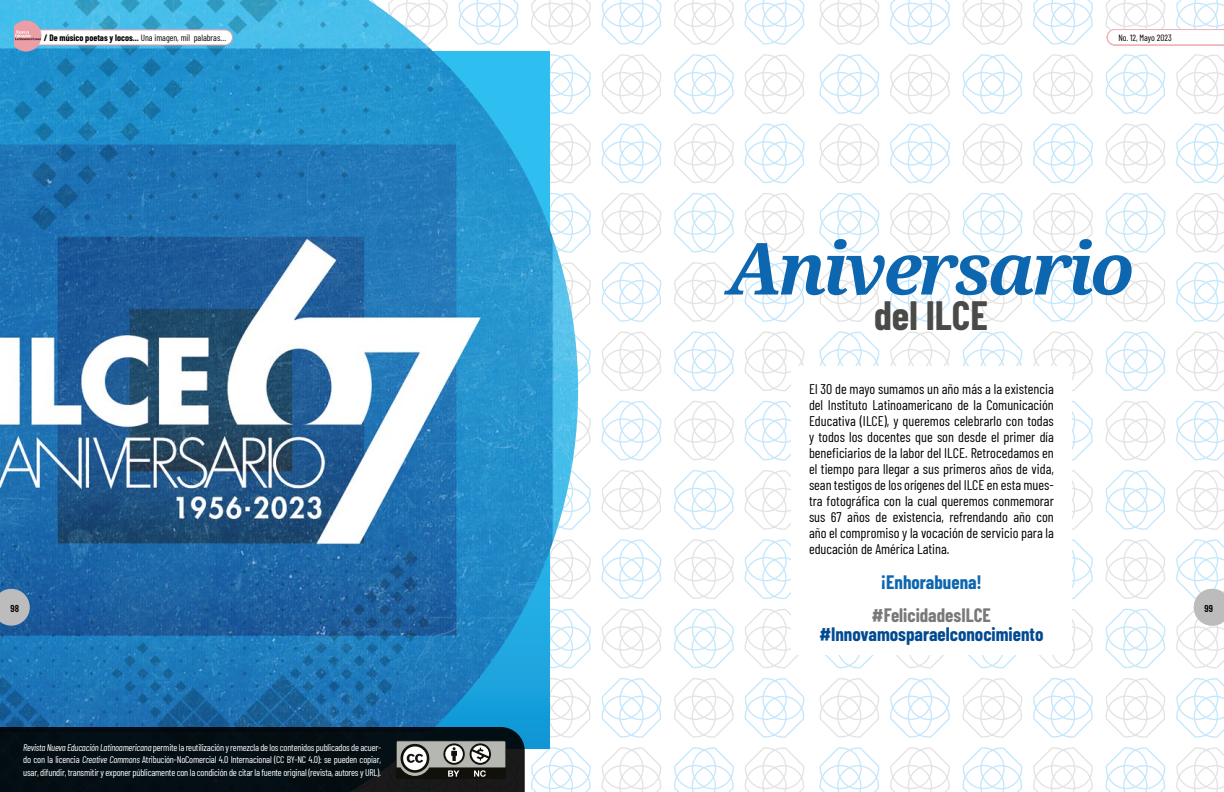
<style>
.page{position:relative;width:1224px;height:792px;background:#fff}
.page>*{position:absolute;margin:0;border:0;box-sizing:border-box;transform-origin:0 0}
.t1{font:italic 700 72px "Noto Serif";letter-spacing:-.05em;color:#0c66b0}
.t2{font:700 40px "Barlow Condensed";color:#4a4a49}
.t3{font:700 19px "Barlow Condensed";color:#014a91}
.t4{font:700 19px "Barlow Condensed";color:#797979}
.t5{font:700 19px "Barlow Condensed";color:#0c66b0}
.t6{font:14px/16px "Barlow Condensed";color:#000;text-align:justify}
.t7{font:600 10px "Barlow Condensed";color:#000}
.t8{font:9.7px/12.6px "Barlow Condensed";letter-spacing:-.02em;color:#fff;text-align:justify}
.t9{font:700 9.1px "Barlow Condensed";color:#000}
.t10{font:9.1px "Barlow Condensed";color:#000}
.t11{font:700 9px "Barlow Condensed";color:#000}
.s1{font-weight:400}
.s2{font-style:italic}
</style>
<div class="page">
<svg style="left:578px;top:684px;width:13px;height:47px"></svg>
<svg style="left:601px;top:747px;width:60px;height:45px"></svg>
<svg style="left:578px;top:546px;width:13px;height:47px"></svg>
<svg style="left:601px;top:609px;width:60px;height:60px"></svg>
<svg style="left:578px;top:407px;width:13px;height:47px"></svg>
<svg style="left:601px;top:470px;width:60px;height:60px"></svg>
<svg style="left:578px;top:269px;width:13px;height:47px"></svg>
<svg style="left:601px;top:331px;width:60px;height:60px"></svg>
<svg style="left:578px;top:130px;width:13px;height:47px"></svg>
<svg style="left:601px;top:193px;width:60px;height:60px"></svg>
<svg style="left:578px;top:0;width:13px;height:38px"></svg>
<svg style="left:601px;top:54px;width:60px;height:60px"></svg>
<svg style="left:674px;top:678px;width:60px;height:60px"></svg>
<svg style="left:744px;top:747px;width:60px;height:45px"></svg>
<svg style="left:674px;top:539px;width:60px;height:60px"></svg>
<svg style="left:744px;top:609px;width:55px;height:60px"></svg>
<svg style="left:674px;top:401px;width:60px;height:60px"></svg>
<svg style="left:744px;top:470px;width:47px;height:60px"></svg>
<svg style="left:674px;top:262px;width:60px;height:60px"></svg>
<svg style="left:744px;top:331px;width:60px;height:60px"></svg>
<svg style="left:674px;top:123px;width:60px;height:60px"></svg>
<svg style="left:744px;top:193px;width:60px;height:60px"></svg>
<svg style="left:674px;top:0;width:60px;height:45px"></svg>
<svg style="left:744px;top:54px;width:60px;height:60px"></svg>
<svg style="left:578px;top:753px;width:13px;height:39px"></svg>
<svg style="left:601px;top:678px;width:60px;height:60px"></svg>
<svg style="left:578px;top:615px;width:13px;height:47px"></svg>
<svg style="left:601px;top:539px;width:60px;height:60px"></svg>
<svg style="left:578px;top:476px;width:13px;height:48px"></svg>
<svg style="left:601px;top:400px;width:60px;height:61px"></svg>
<svg style="left:578px;top:338px;width:13px;height:54px"></svg>
<svg style="left:601px;top:262px;width:60px;height:60px"></svg>
<svg style="left:578px;top:199px;width:13px;height:47px"></svg>
<svg style="left:601px;top:123px;width:60px;height:61px"></svg>
<svg style="left:578px;top:60px;width:13px;height:48px"></svg>
<svg style="left:601px;top:0;width:60px;height:45px"></svg>
<svg style="left:674px;top:747px;width:60px;height:45px"></svg>
<svg style="left:744px;top:678px;width:60px;height:60px"></svg>
<svg style="left:674px;top:608px;width:60px;height:61px"></svg>
<svg style="left:744px;top:539px;width:47px;height:60px"></svg>
<svg style="left:674px;top:470px;width:60px;height:60px"></svg>
<svg style="left:744px;top:400px;width:47px;height:61px"></svg>
<svg style="left:674px;top:331px;width:60px;height:61px"></svg>
<svg style="left:744px;top:262px;width:60px;height:60px"></svg>
<svg style="left:674px;top:193px;width:60px;height:60px"></svg>
<svg style="left:744px;top:123px;width:60px;height:61px"></svg>
<svg style="left:674px;top:54px;width:60px;height:60px"></svg>
<svg style="left:744px;top:0;width:60px;height:45px"></svg>
<svg style="left:819px;top:678px;width:60px;height:60px"></svg>
<svg style="left:890px;top:747px;width:60px;height:45px"></svg>
<svg style="left:896px;top:655px;width:48px;height:14px"></svg>
<svg style="left:819px;top:262px;width:60px;height:60px"></svg>
<svg style="left:890px;top:331px;width:60px;height:35px"></svg>
<svg style="left:819px;top:123px;width:60px;height:60px"></svg>
<svg style="left:890px;top:193px;width:60px;height:60px"></svg>
<svg style="left:819px;top:0;width:60px;height:45px"></svg>
<svg style="left:890px;top:54px;width:60px;height:60px"></svg>
<svg style="left:962px;top:678px;width:60px;height:60px"></svg>
<svg style="left:1033px;top:747px;width:60px;height:45px"></svg>
<svg style="left:1039px;top:609px;width:54px;height:60px"></svg>
<svg style="left:1072px;top:470px;width:21px;height:60px"></svg>
<svg style="left:962px;top:262px;width:60px;height:60px"></svg>
<svg style="left:1033px;top:331px;width:60px;height:60px"></svg>
<svg style="left:962px;top:123px;width:60px;height:60px"></svg>
<svg style="left:1033px;top:193px;width:60px;height:60px"></svg>
<svg style="left:962px;top:0;width:60px;height:45px"></svg>
<svg style="left:1033px;top:54px;width:60px;height:60px"></svg>
<svg style="left:1105px;top:678px;width:60px;height:60px"></svg>
<svg style="left:1176px;top:747px;width:48px;height:45px"></svg>
<svg style="left:1105px;top:539px;width:60px;height:60px"></svg>
<svg style="left:1105px;top:401px;width:60px;height:60px"></svg>
<svg style="left:1176px;top:470px;width:48px;height:60px"></svg>
<svg style="left:1105px;top:262px;width:60px;height:60px"></svg>
<svg style="left:1176px;top:331px;width:48px;height:60px"></svg>
<svg style="left:1105px;top:123px;width:60px;height:60px"></svg>
<svg style="left:1176px;top:193px;width:48px;height:60px"></svg>
<svg style="left:1176px;top:54px;width:48px;height:60px"></svg>
<svg style="left:819px;top:747px;width:60px;height:45px"></svg>
<svg style="left:890px;top:678px;width:60px;height:60px"></svg>
<svg style="left:825px;top:655px;width:49px;height:14px"></svg>
<svg style="left:819px;top:331px;width:60px;height:35px"></svg>
<svg style="left:890px;top:262px;width:60px;height:60px"></svg>
<svg style="left:819px;top:193px;width:60px;height:60px"></svg>
<svg style="left:890px;top:123px;width:60px;height:61px"></svg>
<svg style="left:819px;top:54px;width:60px;height:60px"></svg>
<svg style="left:890px;top:0;width:60px;height:45px"></svg>
<svg style="left:962px;top:747px;width:60px;height:45px"></svg>
<svg style="left:1033px;top:678px;width:60px;height:60px"></svg>
<svg style="left:968px;top:655px;width:49px;height:14px"></svg>
<svg style="left:1072px;top:539px;width:21px;height:60px"></svg>
<svg style="left:1072px;top:401px;width:21px;height:60px"></svg>
<svg style="left:962px;top:331px;width:60px;height:35px"></svg>
<svg style="left:1033px;top:262px;width:60px;height:60px"></svg>
<svg style="left:962px;top:193px;width:60px;height:60px"></svg>
<svg style="left:1033px;top:123px;width:60px;height:61px"></svg>
<svg style="left:962px;top:54px;width:60px;height:60px"></svg>
<svg style="left:1033px;top:0;width:60px;height:45px"></svg>
<svg style="left:1105px;top:747px;width:60px;height:45px"></svg>
<svg style="left:1176px;top:678px;width:48px;height:60px"></svg>
<svg style="left:1105px;top:608px;width:60px;height:61px"></svg>
<svg style="left:1105px;top:470px;width:60px;height:60px"></svg>
<svg style="left:1176px;top:400px;width:48px;height:61px"></svg>
<svg style="left:1105px;top:331px;width:60px;height:61px"></svg>
<svg style="left:1176px;top:262px;width:48px;height:60px"></svg>
<svg style="left:1105px;top:193px;width:60px;height:60px"></svg>
<svg style="left:1176px;top:123px;width:48px;height:61px"></svg>
<svg style="left:1105px;top:54px;width:60px;height:60px"></svg>
<div style="left:791px;top:366px;width:280px;height:288px;background:#fff"></div>
<img style="left:0;top:0;width:578px;height:792px">
<div style="left:24px;top:30px;width:208px;height:15px;background:#fff;border-radius:8px"></div>
<div style="left:24px;top:30px;width:209px;height:15px;border:1px solid #eb9ea6;border-radius:8px"></div>
<svg style="left:0;top:0;width:90px;height:115px;background:#46a2d1"></svg>
<svg style="left:0;top:677px;width:525px;height:115px;background:#143e5c"></svg>
<svg style="left:458px;top:677px;width:60px;height:115px;background:#2e6a84"></svg>
<svg style="left:0;top:539px;width:90px;height:130px;background:#286eaa"></svg>
<svg style="left:1176px;top:539px;width:48px;height:130px"></svg>
<svg style="left:1105px;top:0;width:119px;height:45px"></svg>
<p class="t11" style="left:44px;top:31px;width:40px">/ Contenido</p>
<p class="t9" style="left:44px;top:31px;width:184px">/ De músico poetas y locos... <span class="s1">Una imagen, mil palabras…</span></p>
<p class="t10" style="left:1118px;top:31px;width:55px">No. 12, Mayo 2023</p>
<p class="t10" style="left:1151px;top:31px;width:31px">-jun 023</p>
<h1 class="t1" style="left:728px;top:218px;width:409px">Aniversario</h1>
<h2 class="t2" style="left:874px;top:287px;width:115px">del ILCE</h2>
<p class="t6" style="left:809px;top:380px;width:246px">El 30 de mayo sumamos un año más a la existencia del Instituto Latinoamericano de la Comunicación Educativa (ILCE), y queremos celebrarlo con todas y todos los docentes que son desde el primer día beneficiarios de la labor del ILCE. Retrocedamos en el tiempo para llegar a sus primeros años de vida, sean testigos de los orígenes del ILCE en esta mues&shy;tra fotográfica con la cual queremos conmemorar sus 67 años de existencia, refrendando año con año el compromiso y la vocación de servicio para la educación de América Latina.</p>
<h3 class="t5" style="left:881px;top:568px;width:103px">¡Enhorabuena!</h3>
<h3 class="t4" style="left:872px;top:601px;width:120px">#FelicidadesILCE</h3>
<h3 class="t3" style="left:819px;top:620px;width:226px">#Innovamosparaelconocimiento</h3>
<p class="t7" style="left:11px;top:602px;width:10px">98</p>
<p class="t7" style="left:1204px;top:602px;width:10px">99</p>
<p class="t8" style="left:23px;top:740px;width:359px"><span class="s2">Revista Nueva Educación Latinoamericana</span> permite la reutilización y remezcla de los contenidos publicados de acuer&shy;do con la licencia <span class="s2">Creative Commons</span> Atribución-NoComercial 4.0 Internacional (CC BY-NC 4.0): se pueden copiar, usar, difundir, transmitir y exponer públicamente con la condición de citar la fuente original (revista, autores y URL).</p>
</div>
